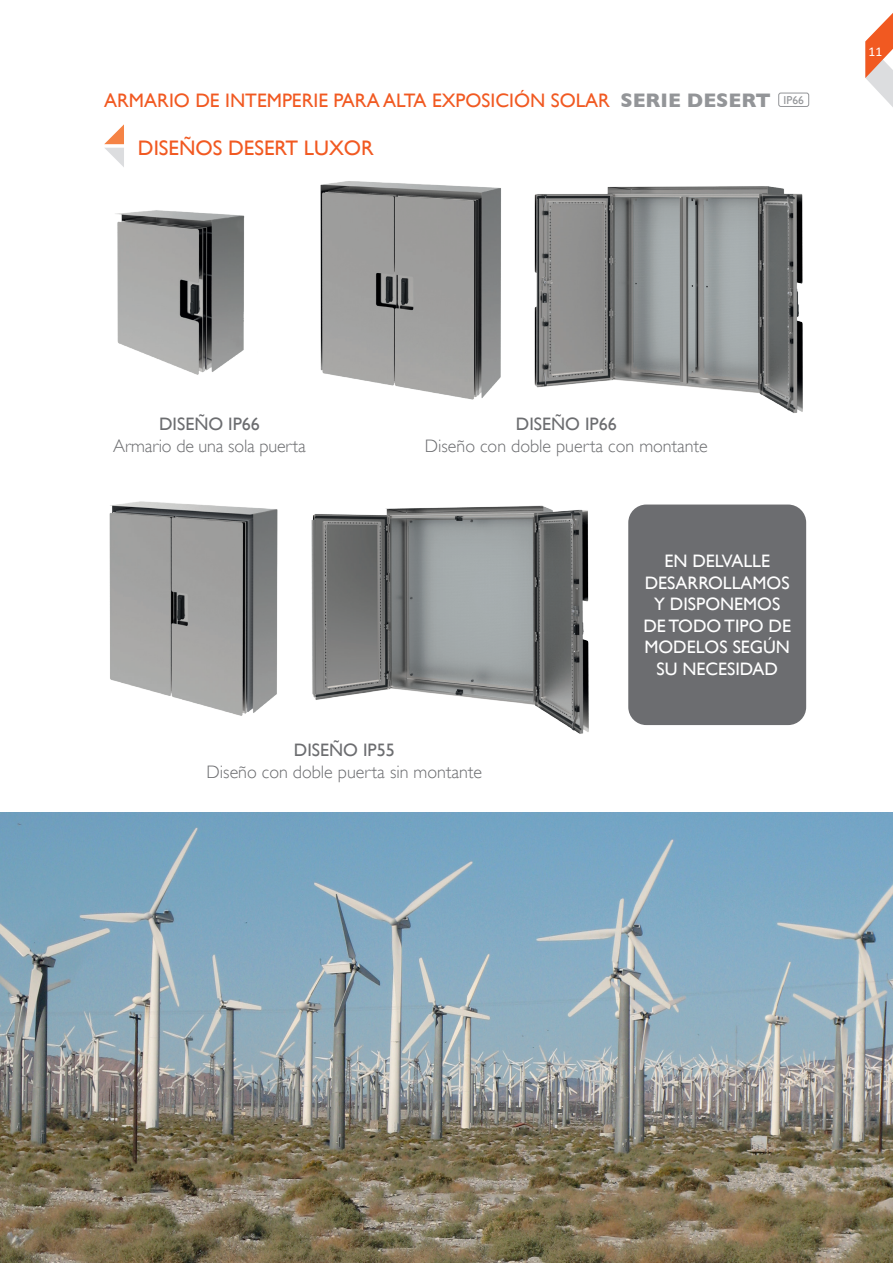
<style>
.page{position:relative;width:893px;height:1263px;background:#fff}
.page>*{position:absolute;margin:0;border:0;box-sizing:border-box;transform-origin:0 0}
.t1{font:21px "Gill Sans";color:#f15921}
.t2{font:19.5px "Gill Sans";color:#f15921}
.t3{font:300 18px "Gill Sans";color:#6c6d70}
.t4{font:18px/21.6px "Gill Sans";color:#fff;text-align:center}
.t5{font:18px "Gill Sans";color:#6c6d70}
.t6{font:13.5px "Calibri";color:#fff}
.s1{font-weight:700;font-size:19.95px;color:#939598}
.s2{font-size:11.55px;color:#939598}
</style>
<div class="page">
<svg style="left:865px;top:13px;width:28px;height:94px"></svg>
<svg style="left:104px;top:124px;width:20px;height:43px"></svg>
<img style="left:115px;top:210px;width:130px;height:165px">
<img style="left:320px;top:181px;width:181px;height:218px">
<img style="left:534px;top:186px;width:269px;height:227px">
<div style="left:628px;top:504px;width:178px;height:221px;background:#6c6d70;border-radius:18px"></div>
<img style="left:109px;top:501px;width:169px;height:215px">
<img style="left:311px;top:505px;width:278px;height:229px">
<img style="left:0;top:812px;width:893px;height:451px">
<div style="left:778px;top:93px;width:31px;height:14px;border:1px solid #939598;border-radius:2px"></div>
<p class="t2" style="left:104px;top:89px;width:701px">ARMARIO DE INTEMPERIE PARA ALTA EXPOSICIÓN SOLAR <span class="s1">SERIE DESERT</span> <span class="s2">IP66</span></p>
<p class="t1" style="left:138px;top:136px;width:237px">DISEÑOS DESERT LUXOR</p>
<p class="t6" style="left:869px;top:42px;width:15px">11</p>
<p class="t5" style="left:159px;top:413px;width:102px">DISEÑO IP66</p>
<p class="t3" style="left:113px;top:435px;width:194px">Armario de una sola puerta</p>
<p class="t5" style="left:516px;top:413px;width:102px">DISEÑO IP66</p>
<p class="t3" style="left:425px;top:435px;width:284px">Diseño con doble puerta con montante</p>
<p class="t4" style="left:643px;top:550px;width:149px">EN DELVALLE<br>DESARROLLAMOS<br>Y DISPONEMOS<br>DE TODO TIPO DE<br>MODELOS SEGÚN<br>SU NECESIDAD</p>
<p class="t5" style="left:294px;top:740px;width:102px">DISEÑO IP55</p>
<p class="t3" style="left:207px;top:762px;width:277px">Diseño con doble puerta sin montante</p>
</div>
